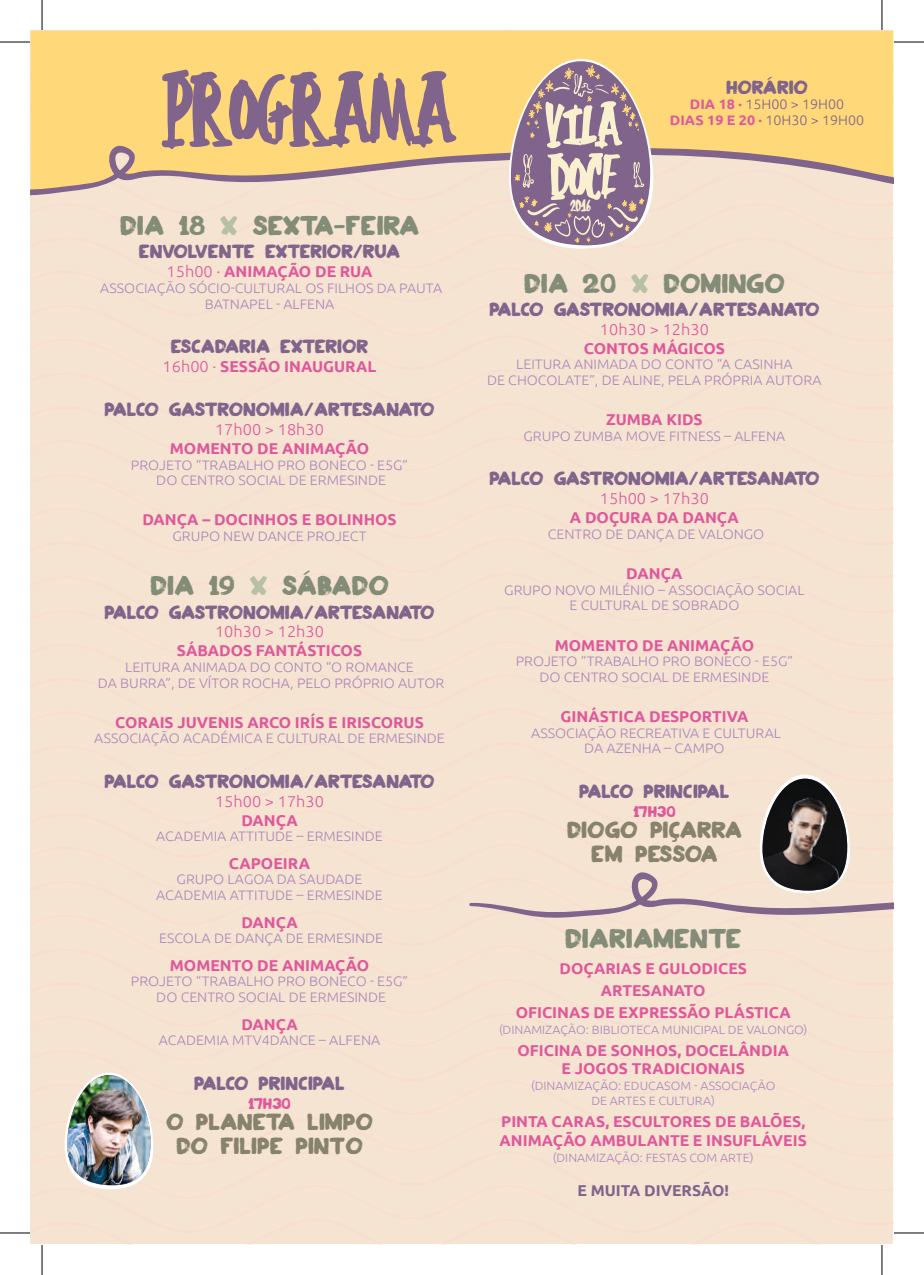
<style>
.page{position:relative;width:924px;height:1275px;background:#fff}
.page>*{position:absolute;margin:0;border:0;box-sizing:border-box;transform-origin:0 0}
.t1{font:95.4px "Fuel Control";color:#80648b;scale:1.04 1}
.t2{font:27.4px "DK Plakkaat";color:#828c76;scale:1.04 1}
.t3{font:23.6px/23.6px "DK Plakkaat";color:#87826b;text-align:center;scale:1.04 1}
.t4{font:19.2px "DK Plakkaat";letter-spacing:-.02em;color:#80648b;scale:1.04 1}
.t5{font:19.2px "DK Plakkaat";color:#80648b;scale:1.04 1}
.t6{font:17.4px "Fuel Control";color:#f8f0ce;scale:1.04 1}
.t7{font:700 15.6px/22px "Ubuntu";color:#df589b;text-align:center}
.t8{font:300 15.6px "Ubuntu";color:#df589b;scale:1.04 1}
.t9{font:700 15.6px "Ubuntu";color:#80648b}
.t10{font:15.6px "DK Plakkaat";color:#df589b;scale:1.04 1}
.t11{font:300 13.8px/15.6px "Ubuntu";color:#ac88bb;text-align:center;scale:1.04 1}
.t12{font:300 13.8px "Ubuntu";color:#80648b;scale:1.04 1}
.t13{font:700 13.8px "Ubuntu";color:#df589b;scale:1.04 1}
.t14{font:300 12px/15.6px "Ubuntu";color:#ac88bb;text-align:center;scale:1.04 1}
.s1{color:#b6c0a2}
.s2{font-weight:300}
.s3{font-weight:700;color:#df589b}
</style>
<div class="page">
<div style="left:31px;top:249px;width:861px;height:6px;background:#f6e4d2"></div>
<div style="left:31px;top:255px;width:861px;height:34px;background:#f6e4d2"></div>
<div style="left:31px;top:289px;width:861px;height:33px;background:#f6e4d2"></div>
<div style="left:31px;top:322px;width:861px;height:34px;background:#f6e4d2"></div>
<div style="left:31px;top:356px;width:861px;height:34px;background:#f6e4d2"></div>
<div style="left:31px;top:390px;width:861px;height:34px;background:#f6e4d2"></div>
<div style="left:31px;top:424px;width:861px;height:34px;background:#f6e4d2"></div>
<div style="left:31px;top:458px;width:861px;height:34px;background:#f6e4d2"></div>
<div style="left:31px;top:492px;width:861px;height:33px;background:#f6e4d2"></div>
<div style="left:31px;top:525px;width:861px;height:35px;background:#f6e4d2"></div>
<div style="left:31px;top:560px;width:861px;height:34px;background:#f6e4d2"></div>
<div style="left:31px;top:594px;width:861px;height:34px;background:#f6e4d2"></div>
<div style="left:31px;top:628px;width:861px;height:33px;background:#f6e4d2"></div>
<div style="left:31px;top:661px;width:861px;height:34px;background:#f6e4d2"></div>
<div style="left:31px;top:695px;width:861px;height:34px;background:#f6e4d2"></div>
<div style="left:31px;top:729px;width:861px;height:34px;background:#f6e4d2"></div>
<div style="left:31px;top:763px;width:861px;height:34px;background:#f6e4d2"></div>
<div style="left:31px;top:797px;width:437px;height:34px;background:#f6e4d2"></div>
<div style="left:31px;top:831px;width:437px;height:33px;background:#f6e4d2"></div>
<div style="left:31px;top:864px;width:437px;height:34px;background:#f6e4d2"></div>
<div style="left:31px;top:898px;width:437px;height:34px;background:#f6e4d2"></div>
<div style="left:31px;top:932px;width:861px;height:34px;background:#f6e4d2"></div>
<div style="left:31px;top:966px;width:861px;height:34px;background:#f6e4d2"></div>
<div style="left:31px;top:1000px;width:861px;height:34px;background:#f6e4d2"></div>
<div style="left:31px;top:1034px;width:861px;height:33px;background:#f6e4d2"></div>
<div style="left:31px;top:1067px;width:861px;height:37px;background:#f6e4d2"></div>
<div style="left:31px;top:1104px;width:861px;height:34px;background:#f6e4d2"></div>
<div style="left:31px;top:1138px;width:861px;height:34px;background:#f6e4d2"></div>
<div style="left:31px;top:1172px;width:861px;height:33px;background:#f6e4d2"></div>
<div style="left:31px;top:1205px;width:861px;height:39px;background:#f6e4d2"></div>
<svg style="left:65px;top:1072px;width:90px;height:117px"></svg>
<img style="left:67px;top:1075px;width:83px;height:110px">
<svg style="left:468px;top:774px;width:424px;height:179px;background:#decdbf"></svg>
<svg style="left:31px;top:31px;width:861px;height:218px;background:#eed098"></svg>
<hr style="left:0;top:42px;width:30px;height:1px;background:#000">
<hr style="left:893px;top:42px;width:30px;height:1px;background:#000">
<hr style="left:0;top:1232px;width:30px;height:1px;background:#000">
<hr style="left:893px;top:1232px;width:30px;height:1px;background:#000">
<hr style="left:42px;top:0;width:1px;height:30px;background:#000">
<hr style="left:42px;top:1245px;width:1px;height:30px;background:#000">
<hr style="left:881px;top:0;width:1px;height:30px;background:#000">
<hr style="left:881px;top:1245px;width:1px;height:30px;background:#000">
<h1 class="t1" style="left:163px;top:67px;width:281px">PROGRAMA</h1>
<h2 class="t2" style="left:120px;top:209px;width:289px">DIA 18 <span class="s1">X</span> SEXTA-FEIRA</h2>
<h3 class="t5" style="left:139px;top:240px;width:252px">ENVOLVENTE EXTERIOR/RUA</h3>
<p class="t7" style="left:166px;top:260px;width:207px"><span class="s2">15H00 ·</span> ANIMAÇÃO DE RUA</p>
<p class="t11" style="left:100px;top:280px;width:330px">ASSOCIAÇÃO SÓCIO-CULTURAL OS FILHOS DA PAUTA<br>BATNAPEL - ALFENA</p>
<h3 class="t5" style="left:171px;top:335px;width:191px">ESCADARIA EXTERIOR</h3>
<p class="t7" style="left:162px;top:355px;width:215px"><span class="s2">16H00 ·</span> SESSÃO INAUGURAL</p>
<h3 class="t4" style="left:104px;top:398px;width:318px">PALCO GASTRONOMIA/ARTESANATO</h3>
<p class="t8" style="left:215px;top:420px;width:106px">17H00 &gt; 18H30</p>
<p class="t7" style="left:170px;top:437px;width:201px">MOMENTO DE ANIMAÇÃO</p>
<p class="t11" style="left:131px;top:456px;width:268px">PROJETO “TRABALHO PRO BONECO - E5G”<br>DO CENTRO SOCIAL DE ERMESINDE</p>
<p class="t7" style="left:142px;top:509px;width:256px">DANÇA – DOCINHOS E BOLINHOS</p>
<p class="t11" style="left:172px;top:528px;width:188px">GRUPO N EW DANCE PROJECT</p>
<h2 class="t2" style="left:150px;top:569px;width:231px">DIA 19 <span class="s1">X</span> SÁBADO</h2>
<h3 class="t4" style="left:104px;top:600px;width:318px">PALCO GASTRONOMIA/ARTESANATO</h3>
<p class="t8" style="left:215px;top:622px;width:106px">10H30 &gt; 12H30</p>
<p class="t7" style="left:177px;top:639px;width:186px">SÁBADOS FANTÁSTICOS</p>
<p class="t11" style="left:98px;top:659px;width:334px">LEITURA ANIMADA DO CONTO “O ROMANCE<br>DA BURRA”, DE VÍTOR ROCHA, PELO PRÓPRIO AUTOR</p>
<p class="t7" style="left:115px;top:711px;width:310px">CORAIS JUVENIS ARCO IRÍS E IRISCORUS</p>
<p class="t11" style="left:94px;top:730px;width:338px">ASSOCIAÇÃO ACADÉMICA E CULTURAL DE ERMESINDE</p>
<h3 class="t4" style="left:104px;top:769px;width:318px">PALCO GASTRONOMIA/ARTESANATO</h3>
<p class="t8" style="left:215px;top:792px;width:106px">15H00 &gt; 17H30</p>
<p class="t7" style="left:241px;top:809px;width:58px">DANÇA</p>
<p class="t11" style="left:156px;top:828px;width:219px">ACADEMIA ATTITUDE – ERMESINDE</p>
<p class="t7" style="left:229px;top:852px;width:83px">CAPOEIRA</p>
<p class="t11" style="left:176px;top:871px;width:10px">GRUPO</p>
<p class="t11" style="left:227px;top:871px;width:10px">LAGOA</p>
<p class="t11" style="left:156px;top:871px;width:219px;text-align:left;text-indent:120px">DA SAUDADE<br>ACADEMIA ATTITUDE – ERMESINDE</p>
<p class="t7" style="left:241px;top:910px;width:58px">DANÇA</p>
<p class="t11" style="left:159px;top:930px;width:217px">ESCOLA DE DANÇA DE ERMESINDE</p>
<p class="t7" style="left:170px;top:954px;width:201px">MOMENTO DE ANIMAÇÃO</p>
<p class="t11" style="left:131px;top:973px;width:268px">PROJETO “TRABALHO PRO BONECO - E5G”<br>DO CENTRO SOCIAL DE ERMESINDE</p>
<p class="t7" style="left:241px;top:1012px;width:58px">DANÇA</p>
<p class="t11" style="left:159px;top:1032px;width:214px">ACADEMIA MTV4DANCE – ALFENA</p>
<h3 class="t5" style="left:194px;top:1071px;width:146px">PALCO PRINCIPAL</h3>
<p class="t10" style="left:248px;top:1093px;width:42px">17H30</p>
<h3 class="t3" style="left:166px;top:1109px;width:200px">O PLANETA LIMPO<br>DO FILIPE PINTO</h3>
<p class="t6" style="left:570px;top:197px;width:21px">2016</p>
<h3 class="t5" style="left:725px;top:75px;width:80px">HORÁRIO</h3>
<p class="t12" style="left:689px;top:96px;width:150px"><span class="s3">DIA 18 ·</span> 15H00 &gt; 19H00</p>
<p class="t13" style="left:669px;top:112px;width:19px">DIAS</p>
<p class="t12" style="left:707px;top:112px;width:152px"><span class="s3">19 E 20 ·</span> 10H30 &gt; 19H00</p>
<h2 class="t2" style="left:523px;top:267px;width:252px">DIA 20 <span class="s1">X</span> DOMINGO</h2>
<h3 class="t4" style="left:489px;top:298px;width:318px">PALCO GASTRONOMIA/ARTESANATO</h3>
<p class="t8" style="left:599px;top:320px;width:106px">10H30 &gt; 12H30</p>
<p class="t7" style="left:583px;top:337px;width:142px">CONTOS MÁGICOS</p>
<p class="t11" style="left:487px;top:356px;width:323px">LEITURA ANIMADA DO CONTO “A CASINHA<br>DE CHOCOLATE”, DE ALINE, PELA PRÓPRIA AUTORA</p>
<p class="t7" style="left:606px;top:408px;width:98px">ZUMBA KIDS</p>
<p class="t11" style="left:523px;top:428px;width:253px">GRUPO ZUMBA MOVE FITNESS – ALFENA</p>
<h3 class="t4" style="left:489px;top:467px;width:318px">PALCO GASTRONOMIA/ARTESANATO</h3>
<p class="t8" style="left:599px;top:489px;width:106px">15H00 &gt; 17H30</p>
<p class="t7" style="left:569px;top:506px;width:170px">A DOÇURA DA DANÇA</p>
<p class="t11" style="left:547px;top:526px;width:210px">CENTRO DE DANÇA DE VALONGO</p>
<p class="t7" style="left:626px;top:562px;width:58px">DANÇA</p>
<p class="t11" style="left:504px;top:581px;width:290px">GRUPO N OVO MILÉNIO – ASSOCIAÇÃO SOCIAL<br>E CULTURAL DE SOBRADO</p>
<p class="t7" style="left:554px;top:634px;width:201px">MOMENTO DE ANIMAÇÃO</p>
<p class="t11" style="left:515px;top:653px;width:268px">PROJETO “TRABALHO PRO BONECO - E5G”<br>DO CENTRO SOCIAL DE ERMESINDE</p>
<p class="t7" style="left:560px;top:705px;width:189px">GINÁSTICA DESPORTIVA</p>
<p class="t11" style="left:531px;top:724px;width:242px">ASSOCIAÇÃO RECREATIVA E CULTURAL<br>DA AZENHA – CAMPO</p>
<h3 class="t5" style="left:579px;top:779px;width:146px">PALCO PRINCIPAL</h3>
<p class="t10" style="left:633px;top:802px;width:42px">17H30</p>
<h3 class="t3" style="left:566px;top:817px;width:170px">DIOGO PIÇARRA<br>EM PESSOA</h3>
<h2 class="t2" style="left:564px;top:922px;width:171px">DIARIAMENTE</h2>
<p class="t7" style="left:515px;top:957px;width:276px">DOÇARIAS E GULODICES<br>ARTESANATO<br>OFICINAS DE EXPRESSÃO PLÁSTICA</p>
<p class="t14" style="left:498px;top:1021px;width:298px">(DINAMIZAÇÃO: BIBLIOTECA MUNICIPAL DE VALONGO)</p>
<p class="t7" style="left:517px;top:1041px;width:273px;line-height:18px">OFICINA DE SONHOS, DOCELÂNDIA<br>E JOGOS TRADICIONAIS</p>
<p class="t14" style="left:531px;top:1077px;width:236px">(DINAMIZAÇÃO: EDUCASOM - ASSOCIAÇÃO<br>DE ARTES E CULTURA)</p>
<p class="t7" style="left:499px;top:1112px;width:308px;line-height:18.8px;text-align:left">PINTA CARAS, ESCULTORES DE BALÕES,<br>ANIMAÇÃO AMBULANTE E INSUFLÁVEIS</p>
<p class="t14" style="left:552px;top:1149px;width:194px">(DINAMIZAÇÃO: FESTAS COM ARTE)</p>
<p class="t9" style="left:577px;top:1181px;width:153px">E MUITA DIVERSÃO!</p>
</div>
